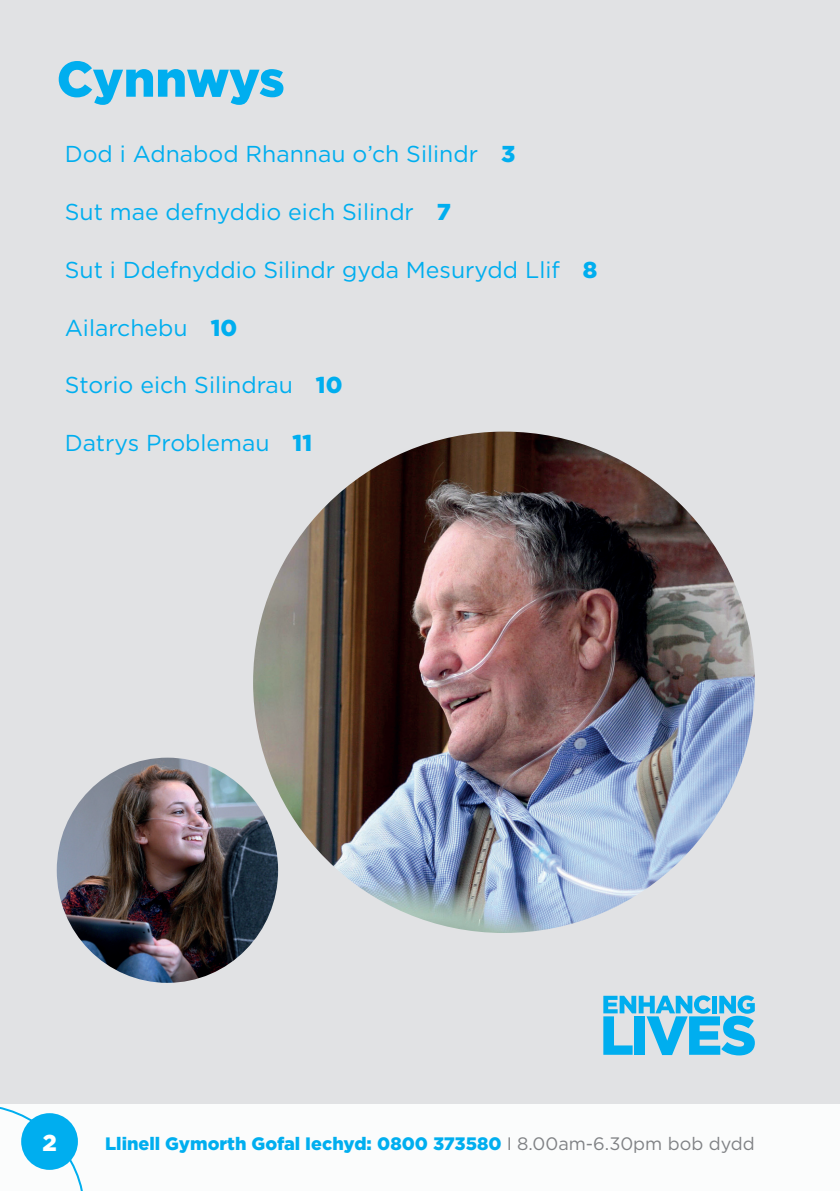
<style>
.page{position:relative;width:840px;height:1191px;background:#fff}
.page>*{position:absolute;margin:0;border:0;box-sizing:border-box;transform-origin:0 0}
.t1{font:900 50px "Gotham";letter-spacing:-.015em;color:#00aeef}
.t2{font:23px "Gotham";color:#00aeef}
.t3{font:900 23px "Gotham";color:#fff}
.t4{font:900 18px "Gotham";color:#00aeef}
.s1{font-weight:900}
.s2{font-weight:400;color:#808285}
</style>
<div class="page">
<div style="left:0;top:0;width:839px;height:1191px;background:#e1e2e4"></div>
<img style="left:253px;top:431px;width:501px;height:502px;border-radius:251px">
<img style="left:57px;top:757px;width:221px;height:225px">
<svg style="left:603px;top:995px;width:151px;height:60px"></svg>
<div style="left:0;top:1104px;width:839px;height:87px;background:#fff"></div>
<svg style="left:0;top:1107px;width:83px;height:84px"></svg>
<div style="left:21px;top:1113px;width:57px;height:56px;background:#00aeef;border-radius:50%"></div>
<h1 class="t1" style="left:57px;top:45px;width:229px">Cynnwys</h1>
<p class="t2" style="left:65px;top:140px;width:452px">Dod i Adnabod Rhannau o’ch Silindr <span class="s1">3</span></p>
<p class="t2" style="left:65px;top:197px;width:387px">Sut mae defnyddio eich Silindr <span class="s1">7</span></p>
<p class="t2" style="left:65px;top:255px;width:534px">Sut i Ddefnyddio Silindr gyda Mesurydd Llif <span class="s1">8</span></p>
<p class="t2" style="left:65px;top:313px;width:174px">Ailarchebu <span class="s1">10</span></p>
<p class="t2" style="left:65px;top:370px;width:279px">Storio eich Silindrau <span class="s1">10</span></p>
<p class="t2" style="left:65px;top:428px;width:249px">Datrys Problemau <span class="s1">11</span></p>
<p class="t3" style="left:42px;top:1126px;width:16px">2</p>
<p class="t4" style="left:105px;top:1130px;width:650px">Llinell Gymorth Gofal Iechyd: 0800 373580 <span class="s2">I 8.00am-6.30pm bob dydd</span></p>
</div>
